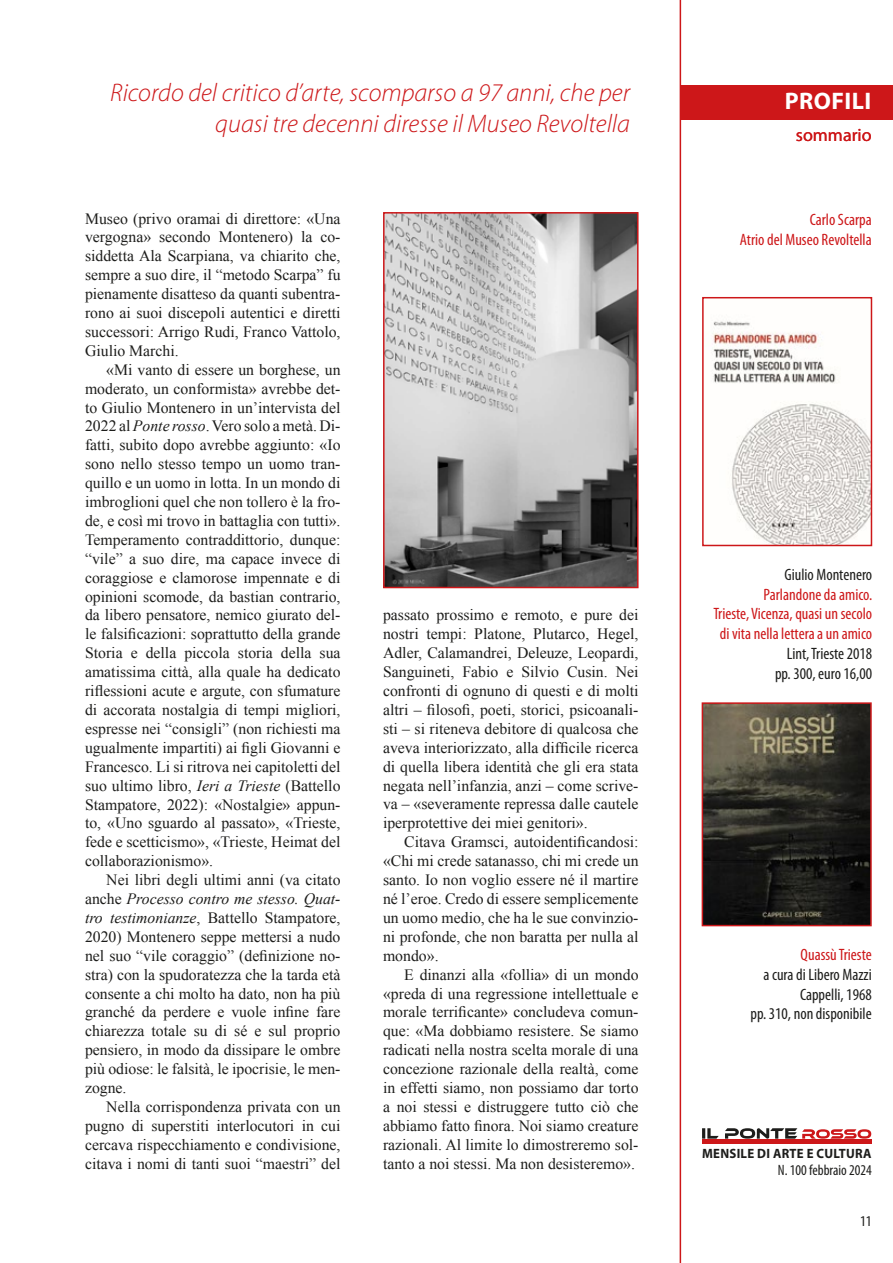
<style>
.page{position:relative;width:893px;height:1263px;background:#fff}
.page>*{position:absolute;margin:0;border:0;box-sizing:border-box;transform-origin:0 0}
.t1{font:italic 300 25.5px/30.6px "Myriad Pro";color:#cd1719;text-align:right}
.t2{font:700 24px "Myriad Pro";letter-spacing:.02em;color:#fff}
.t3{font:18px "Myriad Pro";color:#cd1719}
.t4{font:condensed 16.5px/19.8px "Myriad Pro";color:#cd1719;text-align:right}
.t5{font:condensed 16.5px/19.8px "Myriad Pro";color:#1d1d1b;text-align:right}
.t6{font:15.75px/18.9px "Times New Roman";color:#1d1d1b;text-align:justify}
.t7{font:condensed 15px "Myriad Pro";color:#1d1d1b}
.t8{font:700 13.5px "Myriad Pro";letter-spacing:.02em;color:#1d1d1b;scale:.95 1}
.s1{font-style:italic}
</style>
<div class="page">
<div style="left:680px;top:85px;width:213px;height:34px;background:#cd1719"></div>
<hr style="left:680px;top:0;width:1px;height:1263px;background:#cd1719">
<hr style="left:702px;top:1139px;width:170px;height:4px;background:#cd1719">
<svg style="left:725px;top:1128px;width:146px;height:11px"></svg>
<svg style="left:702px;top:1128px;width:17px;height:11px"></svg>
<img style="left:386px;top:215px;width:250px;height:370px">
<div style="left:383px;top:212px;width:256px;height:376px;border:2px solid #cd1719"></div>
<img style="left:712px;top:321px;width:157px;height:222px">
<div style="left:702px;top:297px;width:170px;height:249px;border:2px solid #cd1719"></div>
<img style="left:705px;top:705px;width:164px;height:218px">
<div style="left:702px;top:702px;width:170px;height:224px;border:2px solid #cd1719"></div>
<h1 class="t1" style="left:110px;top:78px;width:522px">Ricordo del critico d’arte, scomparso a 97 anni, che per quasi tre decenni diresse il Museo Revoltella</h1>
<p class="t6" style="left:85px;top:209px;width:257px">Museo (privo oramai di direttore: «Una vergogna» secondo Montenero) la co&shy;siddetta Ala Scarpiana, va chiarito che, sempre a suo dire, il “metodo Scarpa” fu pienamente disatteso da quanti subentra&shy;rono ai suoi discepoli autentici e diretti successori: Arrigo Rudi, Franco Vattolo, Giulio Marchi.</p>
<p class="t6" style="left:85px;top:360px;width:257px;text-indent:21px">«Mi vanto di essere un borghese, un moderato, un conformista» avrebbe det&shy;to Giulio Montenero in un’intervista del 2022 al <span class="s1">Ponte rosso</span>. Vero solo a metà. Di&shy;fatti, subito dopo avrebbe aggiunto: «Io sono nello stesso tempo un uomo tran&shy;quillo e un uomo in lotta. In un mondo di imbroglioni quel che non tollero è la fro&shy;de, e così mi trovo in battaglia con tutti».<br>Temperamento contraddittorio, dunque: “vile” a suo dire, ma capace invece di coraggiose e clamorose impennate e di opinioni scomode, da bastian contrario, da libero pensatore, nemico giurato del&shy;le falsificazioni: soprattutto della grande Storia e della piccola storia della sua amatissima città, alla quale ha dedicato riflessioni acute e argute, con sfumature di accorata nostalgia di tempi migliori, espresse nei “consigli” (non richiesti ma ugualmente impartiti) ai figli Giovanni e Francesco. Li si ritrova nei capitoletti del suo ultimo libro, <span class="s1">Ieri a Trieste</span> (Battello Stampatore, 2022): «Nostalgie» appun&shy;to, «Uno sguardo al passato», «Trieste, fede e scetticismo», «Trieste, Heimat del collaborazionismo».</p>
<p class="t6" style="left:85px;top:870px;width:257px;text-indent:21px">Nei libri degli ultimi anni (va citato anche <span class="s1">Processo contro me stesso. Quat&shy;tro testimonianze</span>, Battello Stampatore, 2020) Montenero seppe mettersi a nudo nel suo “vile coraggio” (definizione no&shy;stra) con la spudoratezza che la tarda età consente a chi molto ha dato, non ha più granché da perdere e vuole infine fare chiarezza totale su di sé e sul proprio pensiero, in modo da dissipare le ombre più odiose: le falsità, le ipocrisie, le men&shy;zogne.</p>
<p class="t6" style="left:85px;top:1097px;width:257px;text-indent:21px">Nella corrispondenza privata con un pugno di superstiti interlocutori in cui cercava rispecchiamento e condivisione, citava i nomi di tanti suoi “maestri” del</p>
<p class="t6" style="left:383px;top:605px;width:257px">passato prossimo e remoto, e pure dei nostri tempi: Platone, Plutarco, Hegel, Adler, Calamandrei, Deleuze, Leopardi, Sanguineti, Fabio e Silvio Cusin. Nei confronti di ognuno di questi e di molti altri – filosofi, poeti, storici, psicoanali&shy;sti – si riteneva debitore di qualcosa che aveva interiorizzato, alla difficile ricerca di quella libera identità che gli era stata negata nell’infanzia, anzi – come scrive&shy;va – «severamente repressa dalle cautele iperprotettive dei miei genitori».</p>
<p class="t6" style="left:383px;top:832px;width:257px;text-indent:21px">Citava Gramsci, autoidentificandosi: «Chi mi crede satanasso, chi mi crede un santo. Io non voglio essere né il martire né l’eroe. Credo di essere semplicemente un uomo medio, che ha le sue convinzio&shy;ni profonde, che non baratta per nulla al mondo».</p>
<p class="t6" style="left:383px;top:965px;width:257px;text-indent:21px">E dinanzi alla «follia» di un mondo «preda di una regressione intellettuale e morale terrificante» concludeva comun&shy;que: «Ma dobbiamo resistere. Se siamo radicati nella nostra scelta morale di una concezione razionale della realtà, come in effetti siamo, non possiamo dar torto a noi stessi e distruggere tutto ciò che abbiamo fatto finora. Noi siamo creature razionali. Al limite lo dimostreremo sol&shy;tanto a noi stessi. Ma non desisteremo».</p>
<h2 class="t2" style="left:785px;top:86px;width:88px">PROFILI</h2>
<p class="t3" style="left:796px;top:124px;width:77px">sommario</p>
<p class="t4" style="left:740px;top:209px;width:133px">Carlo Scarpa<br>Atrio del Museo Revoltella</p>
<p class="t5" style="left:785px;top:564px;width:89px">Giulio Montenero</p>
<p class="t4" style="left:713px;top:584px;width:160px">Parlandone da amico.<br>Trieste, Vicenza, quasi un secolo di vita nella lettera a un amico</p>
<p class="t5" style="left:775px;top:643px;width:99px">Lint, Trieste 2018 pp. 300, euro 16,00</p>
<p class="t4" style="left:801px;top:944px;width:73px">Quassù Trieste</p>
<p class="t5" style="left:750px;top:964px;width:123px">a cura di Libero Mazzi<br>Cappelli, 1968<br>pp. 310, non disponibile</p>
<p class="t8" style="left:702px;top:1144px;width:180px">MENSILE DI ARTE E CULTURA</p>
<p class="t7" style="left:778px;top:1161px;width:95px">N. 100 febbraio 2024</p>
<p class="t7" style="left:860px;top:1212px;width:13px">11</p>
</div>
